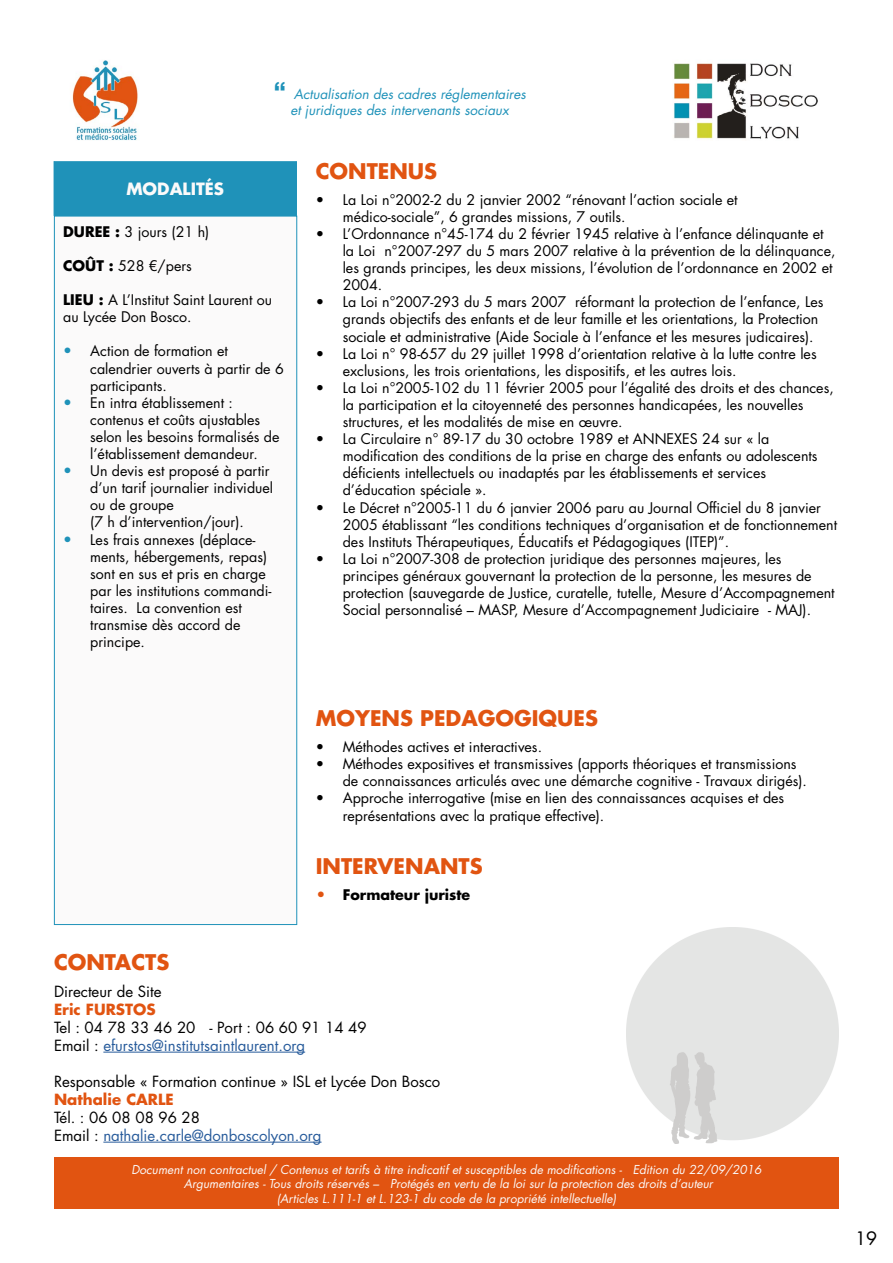
<style>
.page{position:relative;width:893px;height:1263px;background:#fff}
.page>*{position:absolute;margin:0;border:0;box-sizing:border-box;transform-origin:0 0}
.t1{font:700 21px "Futura Std";color:#e15411}
.t2{font:18px "Futura Std";color:#000}
.t3{font:700 16.5px "Futura Std";color:#fbfafa}
.t4{font:15px/18px "Futura Std";color:#000}
.t5{font:15px/18px "Futura Std";color:#275b9b}
.t6{font:700 15px "Futura Std";color:#e15411}
.t7{font:14.25px/17.1px "Futura Std";color:#000}
.t8{font:700 14.25px "Futura Std";color:#000}
.t9{font:italic 13.5px/16.2px "Futura Std";color:#1f92b9;text-align:center}
.t10{font:italic 12px/14.4px "Futura Std";color:#fbfafa;text-align:center}
.s1{font-family:"Helvetica Neue LT Pro";font-weight:800;font-style:normal;font-size:24px}
.s2{font-weight:700}
.s3{font-size:15px;color:#1f92b9}
.s4{font-size:15px;color:#e15411}
.s5{color:#275b9b}
.s6{color:#000}
</style>
<div class="page">
<img style="left:673px;top:63px;width:145px;height:76px">
<img style="left:72px;top:60px;width:66px;height:80px">
<div style="left:54px;top:1157px;width:785px;height:52px;background:#e15411"></div>
<hr style="left:103px;top:1052px;width:202px;height:1px;background:#275b9b">
<hr style="left:103px;top:1142px;width:219px;height:1px;background:#275b9b">
<div style="left:54px;top:162px;width:242px;height:53px;background:#1f92b9"></div>
<div style="left:54px;top:161px;width:243px;height:55px;border:1px solid #1f92b9"></div>
<img style="left:626px;top:927px;width:213px;height:216px">
<div style="left:54px;top:216px;width:243px;height:708px;background:#fbfafa"></div>
<div style="left:54px;top:216px;width:243px;height:709px;border:1px solid #1f92b9"></div>
<p class="t9" style="left:274px;top:86px;width:254px"><span class="s1">‘‘</span> Actualisation des cadres réglementaires et juridiques des intervenants sociaux</p>
<p class="t3" style="left:126px;top:178px;width:99px">MODALITÉS</p>
<p class="t7" style="left:63px;top:223px;width:148px"><span class="s2">DUREE :</span> 3 jours (21 h)</p>
<p class="t7" style="left:63px;top:257px;width:130px"><span class="s2">COÛT :</span> 528 €/pers</p>
<p class="t7" style="left:63px;top:291px;width:210px"><span class="s2">LIEU :</span> A L’Institut Saint Laurent ou au Lycée Don Bosco.</p>
<p class="t7" style="left:90px;top:343px;width:195px;text-indent:-27px"><span class="s3">•</span> Action de formation et calendrier ouverts à partir de 6 participants.</p>
<p class="t7" style="left:90px;top:394px;width:191px;text-indent:-27px"><span class="s3">•</span> En intra établissement : contenus et coûts ajustables selon les besoins formalisés de l’établissement demandeur.</p>
<p class="t7" style="left:90px;top:462px;width:184px;text-indent:-27px"><span class="s3">•</span> Un devis est proposé à partir d’un tarif journalier individuel ou de groupe<br>(7 h d’intervention/jour).</p>
<p class="t7" style="left:90px;top:531px;width:183px;text-indent:-27px"><span class="s3">•</span> Les frais annexes (déplace&shy;ments, hébergements, repas) sont en sus et pris en charge par les institutions commandi&shy;taires. La convention est transmise dès accord de principe.</p>
<h1 class="t1" style="left:316px;top:157px;width:123px">CONTENUS</h1>
<p class="t7" style="left:343px;top:191px;width:396px;text-indent:-27px">• La Loi n°2002-2 du 2 janvier 2002 “rénovant l’action sociale et médico-sociale”, 6 grandes missions, 7 outils.</p>
<p class="t7" style="left:343px;top:225px;width:494px;text-indent:-27px">• L’Ordonnance n°45-174 du 2 février 1945 relative à l’enfance délinquante et la Loi n°2007-297 du 5 mars 2007 relative à la prévention de la délinquance, les grands principes, les deux missions, l’évolution de l’ordonnance en 2002 et 2004.</p>
<p class="t7" style="left:343px;top:294px;width:482px;text-indent:-27px">• La Loi n°2007-293 du 5 mars 2007 réformant la protection de l’enfance, Les grands objectifs des enfants et de leur famille et les orientations, la Protection sociale et administrative (Aide Sociale à l’enfance et les mesures judicaires).</p>
<p class="t7" style="left:343px;top:345px;width:475px;text-indent:-27px">• La Loi n° 98-657 du 29 juillet 1998 d’orientation relative à la lutte contre les exclusions, les trois orientations, les dispositifs, et les autres lois.</p>
<p class="t7" style="left:343px;top:379px;width:492px;text-indent:-27px">• La Loi n°2005-102 du 11 février 2005 pour l’égalité des droits et des chances, la participation et la citoyenneté des personnes handicapées, les nouvelles structures, et les modalités de mise en œuvre.</p>
<p class="t7" style="left:343px;top:430px;width:476px;text-indent:-27px">• La Circulaire n° 89-17 du 30 octobre 1989 et ANNEXES 24 sur « la modification des conditions de la prise en charge des enfants ou adolescents déficients intellectuels ou inadaptés par les établissements et services d’éducation spéciale ».</p>
<p class="t7" style="left:343px;top:499px;width:496px;text-indent:-27px">• Le Décret n°2005-11 du 6 janvier 2006 paru au Journal Officiel du 8 janvier<br>2005 établissant “les conditions techniques d’organisation et de fonctionnement des Instituts Thérapeutiques, Éducatifs et Pédagogiques (ITEP)”.</p>
<p class="t7" style="left:343px;top:550px;width:493px;text-indent:-27px">• La Loi n°2007-308 de protection juridique des personnes majeures, les principes généraux gouvernant la protection de la personne, les mesures de protection (sauvegarde de Justice, curatelle, tutelle, Mesure d’Accompagnement Social personnalisé – MASP, Mesure d’Accompagnement Judiciaire - MAJ).</p>
<h1 class="t1" style="left:316px;top:704px;width:284px">MOYENS PEDAGOGIQUES</h1>
<p class="t7" style="left:316px;top:738px;width:228px">• Méthodes actives et interactives.</p>
<p class="t7" style="left:343px;top:756px;width:466px;text-indent:-27px">• Méthodes expositives et transmissives (apports théoriques et transmissions de connaissances articulés avec une démarche cognitive - Travaux dirigés).</p>
<p class="t7" style="left:343px;top:790px;width:443px;text-indent:-27px">• Approche interrogative (mise en lien des connaissances acquises et des représentations avec la pratique effective).</p>
<h1 class="t1" style="left:316px;top:852px;width:168px">INTERVENANTS</h1>
<h1 class="t1" style="left:54px;top:948px;width:117px">CONTACTS</h1>
<p class="t8" style="left:316px;top:885px;width:156px"><span class="s4">•</span> Formateur juriste</p>
<p class="t4" style="left:54px;top:982px;width:109px">Directeur de Site</p>
<p class="t6" style="left:54px;top:999px;width:103px">Eric FURSTOS</p>
<p class="t4" style="left:54px;top:1018px;width:314px">Tel : 04 78 33 46 20 - Port : 06 60 91 14 49<br>Email : <span class="s5">efurstos@institutsaintlaurent.org</span></p>
<p class="t4" style="left:54px;top:1072px;width:388px">Responsable « Formation continue » ISL et Lycée Don Bosco</p>
<p class="t6" style="left:54px;top:1089px;width:121px">Nathalie CARLE</p>
<p class="t5" style="left:54px;top:1108px;width:269px"><span class="s6">Tél. : 06 08 08 96 28<br>Email :</span> nathalie.carle@donboscolyon.org</p>
<p class="t10" style="left:131px;top:1162px;width:632px">Document non contractuel / Contenus et tarifs à titre indicatif et susceptibles de modifications - Edition du 22/09/2016<br>Argumentaires - Tous droits réservés – Protégés en vertu de la loi sur la protection des droits d’auteur<br>(Articles L.111-1 et L.123-1 du code de la propriété intellectuelle)</p>
<p class="t2" style="left:855px;top:1227px;width:24px">19</p>
</div>
